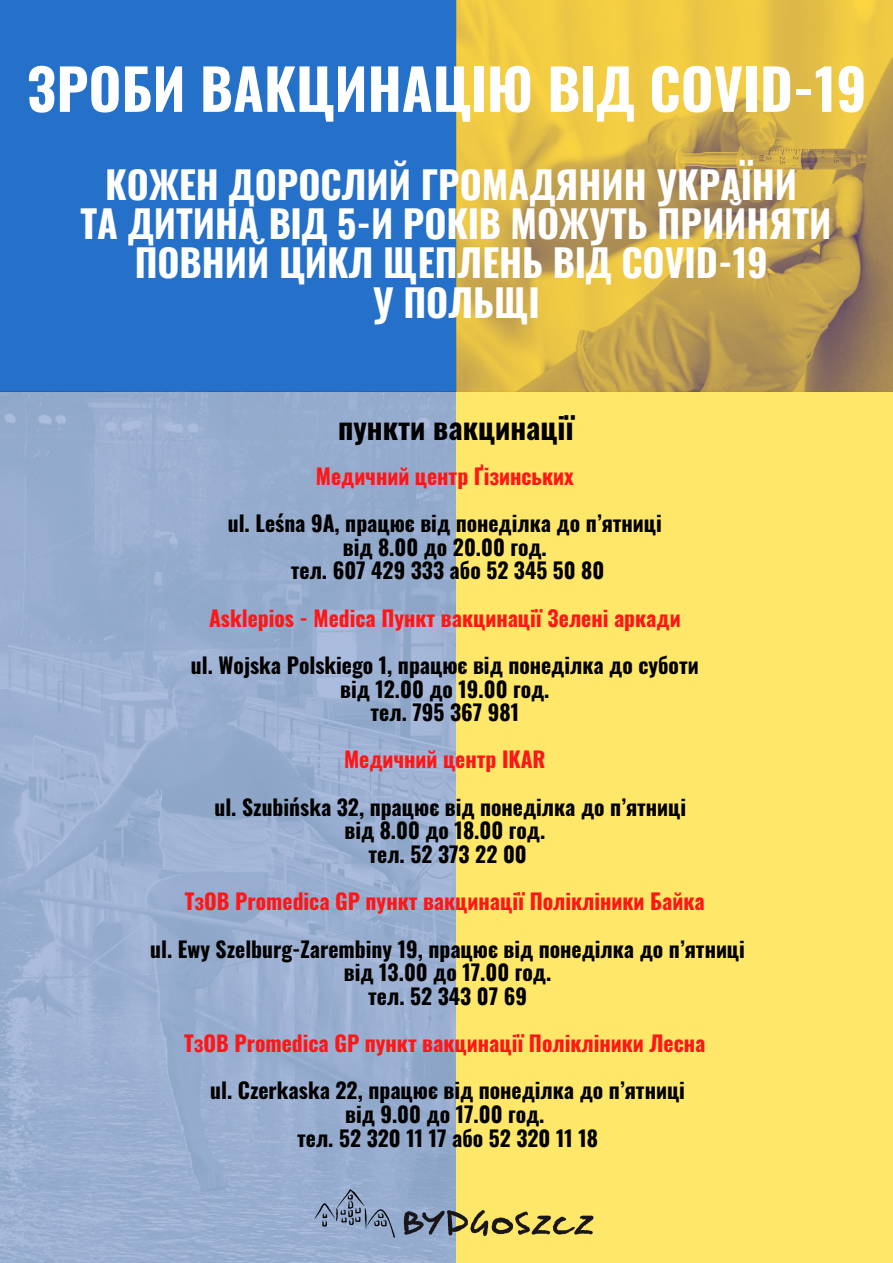
<style>
.page{position:relative;width:893px;height:1263px;background:#fff}
.page>*{position:absolute;margin:0;border:0;box-sizing:border-box;transform-origin:0 0}
.t1{font:700 56.1px "Oswald";color:#fff}
.t2{font:700 37.72px/39.4px "Oswald";color:#fff;text-align:center}
.t3{font:700 30px "Oswald";color:#000}
.t4{font:700 21.6px "Oswald";color:#000}
.t5{font:700 21.6px "Oswald";color:#ff1616}
</style>
<div class="page">
<div style="left:0;top:0;width:456px;height:391px;background:#2571ca"></div>
<div style="left:456px;top:391px;width:437px;height:872px;background:#ffe76a"></div>
<img style="left:456px;top:0;width:437px;height:391px">
<img style="left:0;top:391px;width:456px;height:872px">
<img style="left:256px;top:1148px;width:338px;height:115px">
<p class="t1" style="left:27px;top:45px;width:841px">ЗРОБИ ВАКЦИНАЦІЮ ВІД COVID-19</p>
<p class="t2" style="left:105px;top:163px;width:693px">КОЖЕН ДОРОСЛИЙ ГРОМАДЯНИН УКРАЇНИ</p>
<p class="t2" style="left:80px;top:202px;width:752px">ТА ДИТИНА ВІД 5-И РОКІВ МОЖУТЬ ПРИЙНЯТИ<br>ПОВНИЙ ЦИКЛ ЩЕПЛЕНЬ ВІД COVID-19</p>
<p class="t2" style="left:373px;top:281px;width:168px">У ПОЛЬЩІ</p>
<p class="t3" style="left:338px;top:404px;width:237px">пункти вакцинації</p>
<p class="t5" style="left:316px;top:459px;width:259px">Медичний центр Ґізинських</p>
<p class="t4" style="left:228px;top:506px;width:435px">ul. Leśna 9A, працює від понеділка до п’ятниці</p>
<p class="t4" style="left:343px;top:530px;width:206px">від 8.00 до 20.00 год.</p>
<p class="t4" style="left:291px;top:553px;width:315px">тел. 607 429 333 або 52 345 50 80</p>
<p class="t5" style="left:209px;top:601px;width:473px">Asklepios - Medica Пункт вакцинації Зелені аркади</p>
<p class="t4" style="left:191px;top:648px;width:509px">ul. Wojska Polskiego 1, працює від понеділка до суботи</p>
<p class="t4" style="left:340px;top:672px;width:211px">від 12.00 до 19.00 год.</p>
<p class="t4" style="left:370px;top:695px;width:150px">тел. 795 367 981</p>
<p class="t5" style="left:344px;top:743px;width:203px">Медичний центр IKAR</p>
<p class="t4" style="left:214px;top:790px;width:473px">ul. Szubińska 32, працює від понеділка до п’ятниці</p>
<p class="t4" style="left:344px;top:813px;width:202px">від 8.00 до 18.00 год.</p>
<p class="t4" style="left:368px;top:837px;width:160px">тел. 52 373 22 00</p>
<p class="t5" style="left:185px;top:884px;width:521px">ТзОВ Promedica GP пункт вакцинації Полікліники Байка</p>
<p class="t4" style="left:150px;top:932px;width:596px">ul. Ewy Szelburg-Zarembiny 19, працює від понеділка до п’ятниці</p>
<p class="t4" style="left:344px;top:955px;width:209px">від 13.00 до 17.00 год.</p>
<p class="t4" style="left:368px;top:979px;width:160px">тел. 52 343 07 69</p>
<p class="t5" style="left:184px;top:1026px;width:523px">ТзОВ Promedica GP пункт вакцинації Полікліники Лесна</p>
<p class="t4" style="left:210px;top:1073px;width:476px">ul. Czerkaska 22, працює від понеділка до п’ятниці</p>
<p class="t4" style="left:345px;top:1097px;width:201px">від 9.00 до 17.00 год.</p>
<p class="t4" style="left:297px;top:1121px;width:302px">тел. 52 320 11 17 або 52 320 11 18</p>
</div>
